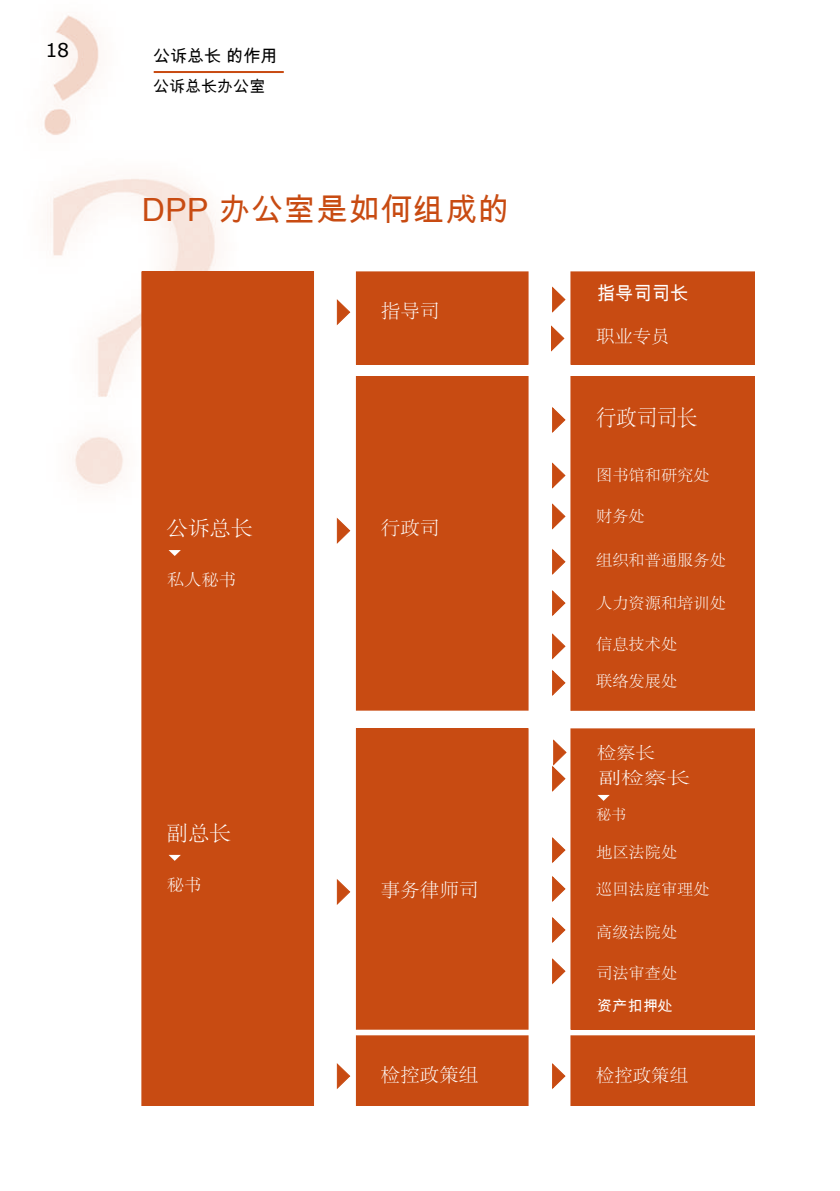
<style>
.page{position:relative;width:840px;height:1191px;background:#fff}
.page>*{position:absolute;margin:0;border:0;box-sizing:border-box;transform-origin:0 0}
.t1{font:32px "Arial Unicode MS";letter-spacing:.01em;color:#c84b12}
.t2{font:22.4px "FZHTJW GB1 0 G Bpc EUC H";color:#fff;scale:.91 1}
.t3{font:21px "FZHTJW GB1 0 G Bpc EUC H";color:#fff}
.t4{font:19px "FZHTJW GB1 0 G Bpc EUC H";color:#fff}
.t5{font:19px "Arial Unicode MS";color:#fff;scale:.96 1}
.t6{font:19px "Verdana";color:#000}
.t7{font:17.8px "FZHTJW GB1 0 G Bpc EUC H";color:#fff}
.t8{font:17px "Arial Unicode MS";color:#000}
.t9{font:16.8px "FZHTJW GB1 0 G Bpc EUC H";color:#fff}
.t10{font:16.8px "FZHTJW GB1 0 G Bpc EUC H";color:#fff;scale:1.36 1}
.t11{font:16.8px "FZHTJW GB1 0 G Bpc EUC H";color:#fff;scale:1.14 1}
.t12{font:16px "Arial Unicode MS";color:#000}
.t13{font:15.8px "FZHTJW GB1 0 G Bpc EUC H";color:#fff}
.t14{font:14.8px "Arial Unicode MS";color:#fff}
.t15{font:14.8px "FZHTJW GB1 0 G Bpc EUC H";color:#fff}
</style>
<div class="page">
<img style="left:44px;top:15px;width:247px;height:539px">
<hr style="left:154px;top:71px;width:129px;height:2px;background:#c84b12">
<div style="left:142px;top:272px;width:171px;height:834px;background:#c84b12"></div>
<div style="left:356px;top:376px;width:171px;height:334px;background:#c84b12"></div>
<div style="left:356px;top:376px;width:172px;height:334px;border:1px solid #c84b12"></div>
<div style="left:356px;top:728px;width:171px;height:301px;background:#c84b12"></div>
<div style="left:356px;top:728px;width:172px;height:301px;border:1px solid #c84b12"></div>
<div style="left:356px;top:272px;width:171px;height:92px;background:#c84b12"></div>
<div style="left:570px;top:376px;width:184px;height:334px;background:#c84b12"></div>
<div style="left:570px;top:376px;width:184px;height:334px;border:1px solid #c84b12"></div>
<div style="left:570px;top:729px;width:184px;height:300px;background:#c84b12"></div>
<div style="left:570px;top:728px;width:184px;height:301px;border:1px solid #c84b12"></div>
<div style="left:570px;top:272px;width:184px;height:92px;background:#c84b12"></div>
<svg style="left:168px;top:550px;width:13px;height:6px"></svg>
<svg style="left:168px;top:855px;width:13px;height:6px"></svg>
<svg style="left:597px;top:795px;width:12px;height:6px"></svg>
<svg style="left:337px;top:299px;width:13px;height:25px"></svg>
<svg style="left:552px;top:287px;width:13px;height:25px"></svg>
<svg style="left:552px;top:407px;width:13px;height:25px"></svg>
<svg style="left:552px;top:463px;width:13px;height:25px"></svg>
<svg style="left:552px;top:504px;width:13px;height:25px"></svg>
<svg style="left:552px;top:549px;width:13px;height:25px"></svg>
<svg style="left:552px;top:590px;width:13px;height:25px"></svg>
<svg style="left:552px;top:633px;width:13px;height:25px"></svg>
<svg style="left:552px;top:670px;width:13px;height:25px"></svg>
<svg style="left:552px;top:837px;width:13px;height:25px"></svg>
<svg style="left:552px;top:876px;width:13px;height:25px"></svg>
<svg style="left:552px;top:917px;width:13px;height:25px"></svg>
<svg style="left:552px;top:958px;width:13px;height:25px"></svg>
<svg style="left:337px;top:518px;width:13px;height:25px"></svg>
<svg style="left:337px;top:879px;width:13px;height:25px"></svg>
<svg style="left:552px;top:740px;width:14px;height:51px"></svg>
<div style="left:356px;top:1035px;width:172px;height:71px;background:#c84b12"></div>
<div style="left:570px;top:1035px;width:184px;height:70px;background:#c84b12"></div>
<div style="left:570px;top:1035px;width:184px;height:71px;border:1px solid #c84b12"></div>
<svg style="left:337px;top:1063px;width:13px;height:25px"></svg>
<svg style="left:552px;top:1063px;width:13px;height:25px"></svg>
<svg style="left:551px;top:326px;width:13px;height:25px"></svg>
<p class="t6" style="left:45px;top:38px;width:23px">18</p>
<p class="t8" style="left:153px;top:43px;width:126px">公诉总长 的作用</p>
<p class="t12" style="left:153px;top:75px;width:113px">公诉总长办公室</p>
<h1 class="t1" style="left:142px;top:187px;width:369px">DPP 办公室是如何组成的</h1>
<h3 class="t3" style="left:166px;top:517px;width:88px">公诉总长</h3>
<p class="t9" style="left:167px;top:570px;width:71px">私人秘书</p>
<h3 class="t3" style="left:166px;top:822px;width:66px">副总长</h3>
<p class="t9" style="left:167px;top:875px;width:36px">秘书</p>
<p class="t4" style="left:381px;top:301px;width:60px">指导司</p>
<p class="t4" style="left:381px;top:518px;width:60px">行政司</p>
<p class="t4" style="left:381px;top:880px;width:99px">事务律师司</p>
<p class="t5" style="left:597px;top:280px;width:96px">指导司司长</p>
<p class="t7" style="left:596px;top:327px;width:75px">职业专员</p>
<h2 class="t2" style="left:596px;top:405px;width:113px">行政司司长</h2>
<p class="t13" style="left:596px;top:467px;width:115px">图书馆和研究处</p>
<p class="t13" style="left:596px;top:508px;width:50px">财务处</p>
<p class="t13" style="left:596px;top:551px;width:131px">组织和普通服务处</p>
<p class="t13" style="left:596px;top:594px;width:131px">人力资源和培训处</p>
<p class="t13" style="left:596px;top:636px;width:82px">信息技术处</p>
<p class="t13" style="left:596px;top:672px;width:82px">联络发展处</p>
<p class="t11" style="left:597px;top:743px;width:52px">检察长</p>
<p class="t10" style="left:598px;top:768px;width:69px">副检察长</p>
<p class="t15" style="left:596px;top:806px;width:32px">秘书</p>
<p class="t13" style="left:596px;top:843px;width:82px">地区法院处</p>
<p class="t13" style="left:596px;top:880px;width:115px">巡回法庭审理处</p>
<p class="t13" style="left:596px;top:923px;width:82px">高级法院处</p>
<p class="t13" style="left:596px;top:965px;width:82px">司法审查处</p>
<p class="t14" style="left:597px;top:994px;width:77px">资产扣押处</p>
<p class="t4" style="left:381px;top:1064px;width:99px">检控政策组</p>
<p class="t7" style="left:596px;top:1065px;width:93px">检控政策组</p>
</div>
